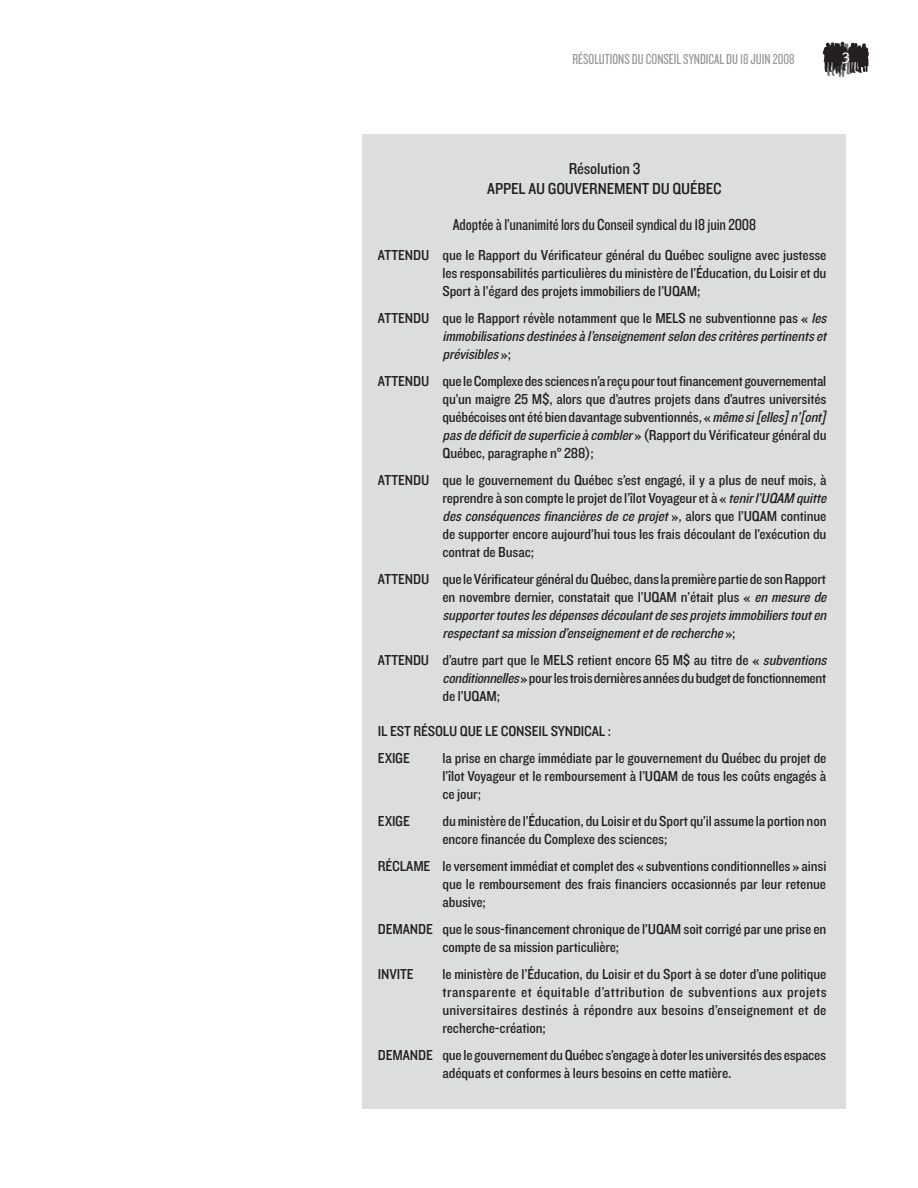
<style>
.page{position:relative;width:918px;height:1188px;background:#fff}
.page>*{position:absolute;margin:0;border:0;box-sizing:border-box;transform-origin:0 0}
.t1{font:16.5px "Knockout HTF29 Junior Liteweight";letter-spacing:-.01em;color:#231f20}
.t2{font:16.5px/19.8px "Knockout HTF30 Junior Welterwt";letter-spacing:-.01em;color:#231f20;text-align:center}
.t3{font:15px/18px "Knockout HTF30 Junior Welterwt";letter-spacing:-.01em;color:#231f20}
.t4{font:italic 15px/18px "Knockout HTF30 Junior Welterwt";color:#231f20;text-align:justify}
.t5{font:15px "Knockout HTF28 Junior Featherwt";color:#95979a}
.t6{font:700 14.25px "Bell Gothic";color:#fff}
.s1{font-style:normal}
.s2{font-style:italic}
</style>
<div class="page">
<svg style="left:823px;top:42px;width:46px;height:35px"></svg>
<div style="left:363px;top:134px;width:483px;height:975px;background:#dcdddf"></div>
<p class="t5" style="left:572px;top:51px;width:224px">RÉSOLUTIONS DU CONSEIL SYNDICAL DU 18 JUIN 2008</p>
<p class="t6" style="left:842px;top:49px;width:9px">3</p>
<p class="t2" style="left:487px;top:159px;width:236px">Résolution 3<br>APPEL AU GOUVERNEMENT DU QUÉBEC</p>
<p class="t1" style="left:453px;top:216px;width:305px">Adoptée à l’unanimité lors du Conseil syndical du 18 juin 2008</p>
<p class="t3" style="left:442px;top:247px;width:385px;text-align:justify;text-indent:-65px">ATTENDU que le Rapport du Vérificateur général du Québec souligne avec justesse les responsabilités particulières du ministère de l’Éducation, du Loisir et du Sport à l’égard des projets immobiliers de l’UQAM;</p>
<p class="t4" style="left:442px;top:310px;width:389px;text-indent:-64px"><span class="s1">ATTENDU que le Rapport révèle notamment que le MELS ne subventionne pas «</span> les immobilisationsdestinéesàl’enseignementselondescritèrespertinentset prévisibles <span class="s1">» ;</span></p>
<p class="t3" style="left:442px;top:373px;width:389px;text-indent:-64px">ATTENDU que le Complexe des sciences n’a reçu pour tout financement gouvernemental qu’un maigre 25 M$, alors que d’autres projets dans d’autres universités québécoises ont été bien davantage subventionnés, « <span class="s2">mêmesi[elles]n’[ont] pasdedéficitdesuperficieàcombler</span>» (Rapport du Vérificateur général du Québec, paragraphe n° 288);</p>
<p class="t3" style="left:442px;top:472px;width:389px;text-indent:-64px">ATTENDU que le gouvernement du Québec s’est engagé, il y a plus de neuf mois, à reprendre à son compte le projet de l’îlot Voyageur et à « <span class="s2">tenirl’UQAM quitte desconséquencesfinancièresdeceprojet</span>» , a l o r s q u e l ’ U QA M c o n t i n u e de supporter encore aujourd’hui tous les frais découlant de l’exécution du contrat de Busac;</p>
<p class="t3" style="left:442px;top:571px;width:389px;text-indent:-64px">ATTENDU que le Vérificateur général du Québec, dans la première partie de son Rapport en novembre dernier, constatait que l’UQAM n’était plus « <span class="s2">enmesurede supportertouteslesdépensesdécoulantdesesprojetsimmobilierstouten respectantsamissiond’enseignementetderecherche</span>» ;</p>
<p class="t3" style="left:442px;top:652px;width:389px;text-indent:-65px">ATTENDU d’autre part que le MELS retient encore 65 M$ au titre de « <span class="s2">subventions conditionnelles</span>» pour les trois dernières années du budget de fonctionnement de l’UQAM;</p>
<p class="t3" style="left:378px;top:718px;width:235px;line-height:27px">IL EST RÉSOLU QUE LE CONSEIL SYNDICAL :<br>EXIGE</p>
<p class="t3" style="left:442px;top:749px;width:385px;text-align:justify">la prise en charge immédiate par le gouvernement du Québec du projet de l’îlot Voyageur et le remboursement à l’UQAM de tous les coûts engagés à ce jour;</p>
<p class="t3" style="left:378px;top:812px;width:33px">EXIGE</p>
<p class="t3" style="left:442px;top:812px;width:386px">du ministère de l’Éducation, du Loisir et du Sport qu’il assume la portion non encore financée du Complexe des sciences;</p>
<p class="t3" style="left:442px;top:857px;width:385px;text-align:justify;text-indent:-64px">RÉCLAME le versement immédiat et complet des « subventions conditionnelles » ainsi que le remboursement des frais financiers occasionnés par leur retenue abusive;</p>
<p class="t3" style="left:442px;top:920px;width:385px;text-indent:-64px">DEMANDE que le sous-financement chronique de l’UQAM soit corrigé par une prise en compte de sa mission particulière;</p>
<p class="t3" style="left:378px;top:965px;width:37px">INVITE</p>
<p class="t3" style="left:442px;top:965px;width:386px;text-align:justify">le ministère de l’Éducation, du Loisir et du Sport à se doter d’une politique transparente et équitable d’attribution de subventions aux projets universitaires destinés à répondre aux besoins d’enseignement et de recherche-création;</p>
<p class="t3" style="left:442px;top:1046px;width:385px;text-indent:-64px">DEMANDE que le gouvernement du Québec s’engage à doter les universités des espaces adéquats et conformes à leurs besoins en cette matière.</p>
</div>
